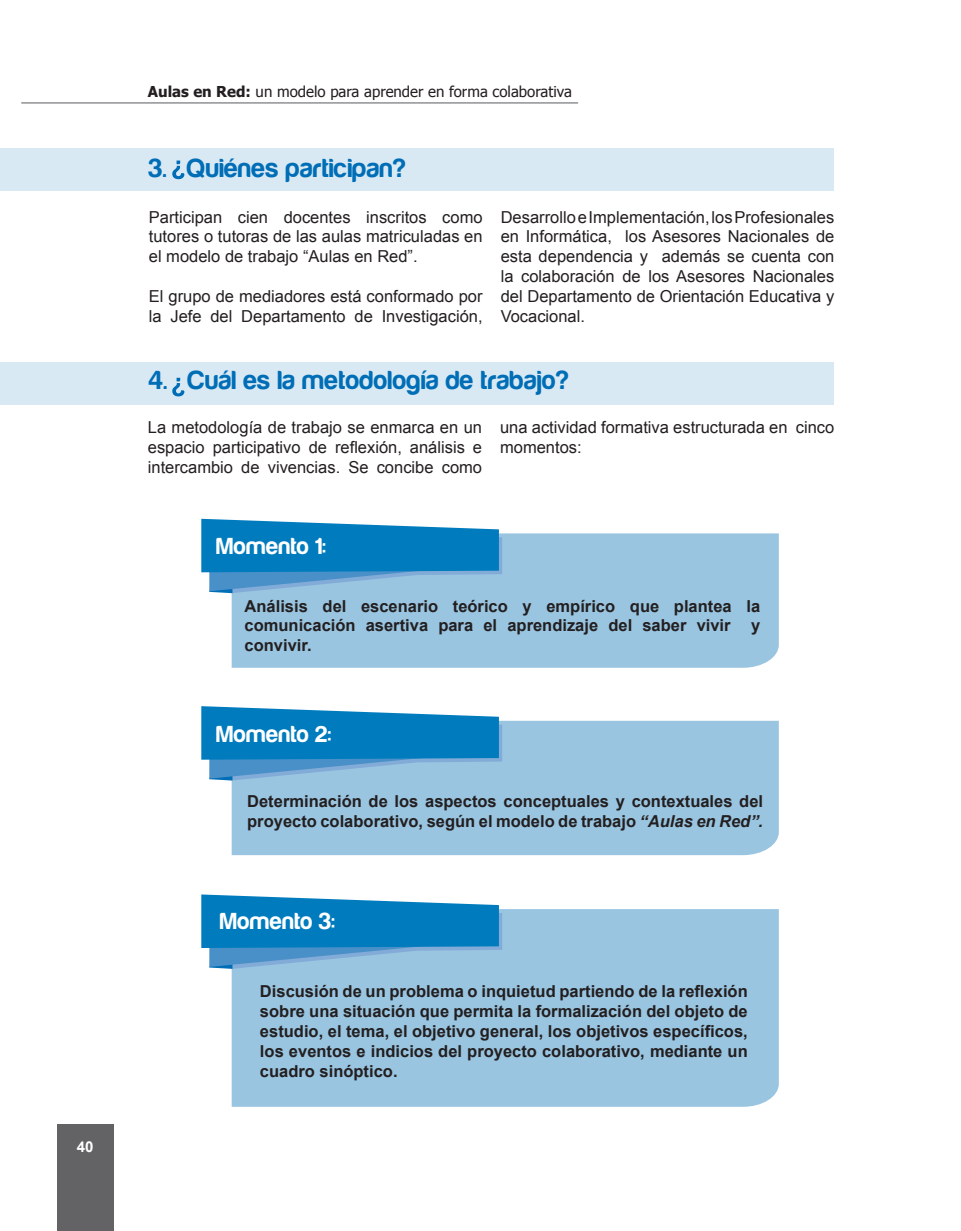
<style>
.page{position:relative;width:961px;height:1231px;background:#fff}
.page>*{position:absolute;margin:0;border:0;box-sizing:border-box;transform-origin:0 0}
.t1{font:27px "Harabara";letter-spacing:.025em;color:#006eb6}
.t2{font:24px "Harabara";letter-spacing:.025em;color:#fff}
.t3{font:16.5px/19.8px "Arial";color:#231f20;text-align:justify}
.t4{font:700 16.5px/19.8px "Arial";color:#231f20;text-align:justify}
.t5{font:15px "Tahoma";color:#231f20}
.t6{font:700 15px "Arial";color:#fff}
.s1{font-weight:700}
.s2{font-style:italic}
</style>
<div class="page">
<hr style="left:21px;top:102px;width:557px;height:1px;background:#6c6d70">
<div style="left:57px;top:1124px;width:57px;height:107px;background:#636366"></div>
<div style="left:0;top:362px;width:833px;height:42px;background:#d9e9f4"></div>
<div style="left:0;top:149px;width:833px;height:42px;background:#d9e9f4"></div>
<svg style="left:172px;top:378px;width:12px;height:18px"></svg>
<svg style="left:172px;top:160px;width:12px;height:19px"></svg>
<div style="left:232px;top:533px;width:546px;height:135px;background:#99c5e1"></div>
<svg style="left:201px;top:519px;width:301px;height:74px;background:#3795ca"></svg>
<div style="left:232px;top:721px;width:546px;height:134px;background:#99c5e1"></div>
<svg style="left:201px;top:706px;width:301px;height:74px;background:#3795ca"></svg>
<div style="left:232px;top:909px;width:546px;height:197px;background:#99c5e1"></div>
<svg style="left:201px;top:894px;width:301px;height:75px;background:#3996cb"></svg>
<p class="t6" style="left:77px;top:1136px;width:18px">40</p>
<p class="t5" style="left:148px;top:81px;width:425px"><span class="s1">Aulas en Red:</span> un modelo para aprender en forma colaborativa</p>
<p class="t1" style="left:149px;top:154px;width:258px">3. Quiénes participan?</p>
<p class="t3" style="left:149px;top:207px;width:335px">Participan cien docentes inscritos como tutores o tutoras de las aulas matriculadas en el modelo de trabajo “Aulas en Red”.</p>
<p class="t3" style="left:149px;top:286px;width:335px">El grupo de mediadores está conformado por la Jefe del Departamento de Investigación,</p>
<p class="t3" style="left:500px;top:207px;width:335px">Desarrollo e Implementación, los Profesionales en Informática, los Asesores Nacionales de esta dependencia y además se cuenta con la colaboración de los Asesores Nacionales del Departamento de Orientación Educativa y Vocacional.</p>
<p class="t1" style="left:149px;top:366px;width:421px">4. Cuál es la metodología de trabajo?</p>
<p class="t3" style="left:148px;top:417px;width:336px">La metodología de trabajo se enmarca en un espacio participativo de reflexión, análisis e intercambio de vivencias. Se concibe como</p>
<p class="t3" style="left:500px;top:417px;width:336px">una actividad formativa estructurada en cinco momentos:</p>
<p class="t2" style="left:217px;top:533px;width:110px">Momento 1:</p>
<p class="t4" style="left:244px;top:596px;width:517px">Análisis del escenario teórico y empírico que plantea la comunicación asertiva para el aprendizaje del saber vivir y convivir.</p>
<p class="t2" style="left:217px;top:721px;width:116px">Momento 2:</p>
<p class="t4" style="left:247px;top:791px;width:517px">Determinación de los aspectos conceptuales y contextuales del proyecto colaborativo, según el modelo de trabajo <span class="s2">“Aulas en Red”.</span></p>
<p class="t2" style="left:220px;top:909px;width:116px">Momento 3:</p>
<p class="t4" style="left:260px;top:982px;width:489px">Discusión de un problema o inquietud partiendo de la reflexión sobre una situación que permita la formalización del objeto de estudio, el tema, el objetivo general, los objetivos específicos, los eventos e indicios del proyecto colaborativo, mediante un cuadro sinóptico.</p>
</div>
